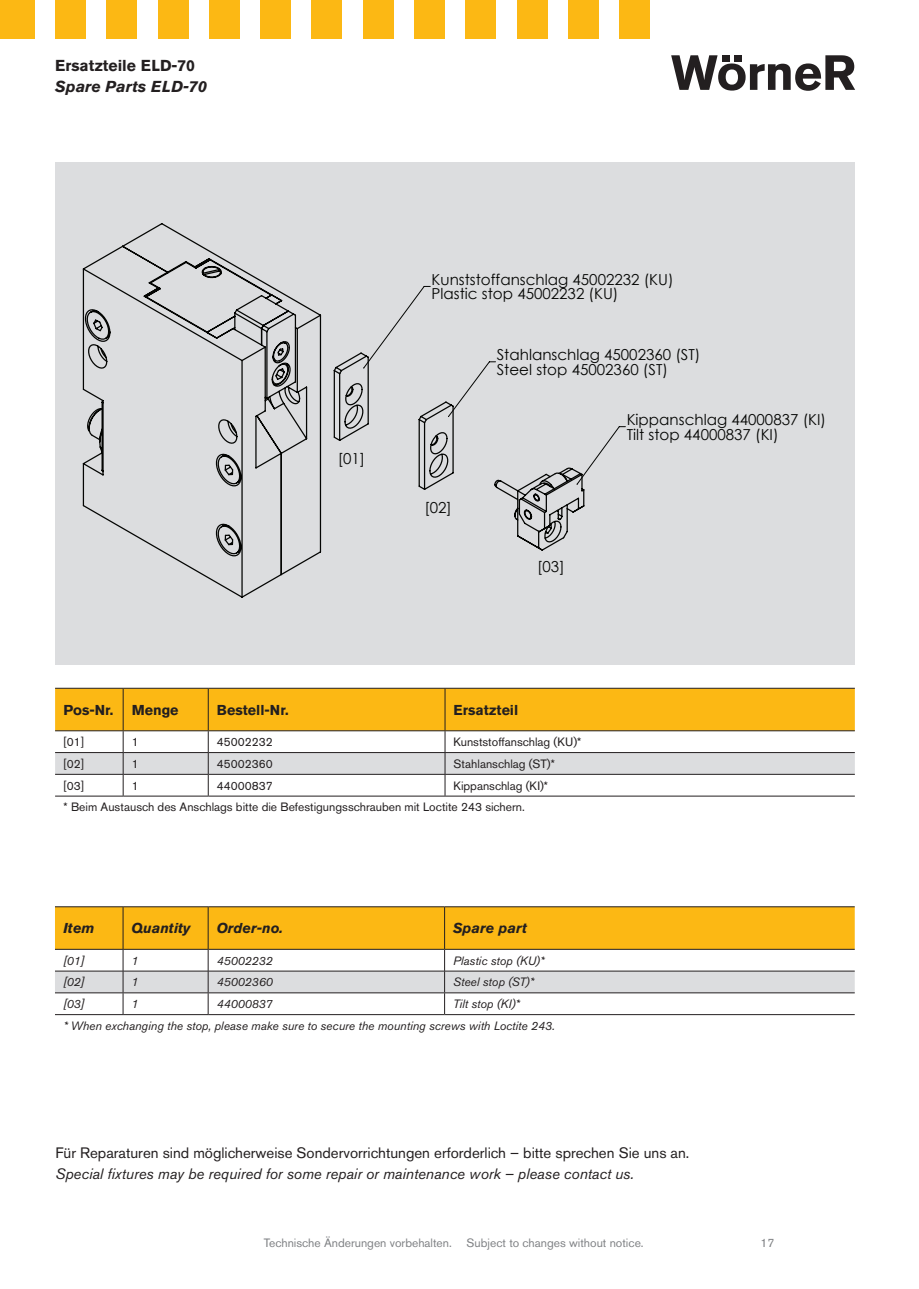
<style>
.page{position:relative;width:919px;height:1289px;background:#fff}
.page>*{position:absolute;margin:0;border:0;box-sizing:border-box;transform-origin:0 0}
.t1{font:700 15.75px "Akzidenz Grotesk BE";color:#231f20}
.t2{font:italic 700 15.75px "Akzidenz Grotesk BE";color:#231f20}
.t3{font:15.15px/14.7px "Century Gothic";color:#040503}
.t4{font:15px "Akzidenz Grotesk BE";color:#231f20}
.t5{font:italic 15px "Akzidenz Grotesk BE";color:#231f20}
.t6{font:700 14.25px "Akzidenz Grotesk BE";color:#231f20}
.t7{font:italic 700 14.25px "Akzidenz Grotesk BE";color:#231f20}
.t8{font:12px/21.8px "Akzidenz Grotesk BE";color:#231f20}
.t9{font:italic 12px/21.8px "Akzidenz Grotesk BE";color:#231f20}
.t10{font:12px "Akzidenz Grotesk BE";color:#808285}
</style>
<div class="page">
<svg style="left:671px;top:55px;width:184px;height:36px"></svg>
<div style="left:0;top:0;width:34px;height:38px;background:#fcb814"></div>
<div style="left:55px;top:0;width:30px;height:38px;background:#fcb814"></div>
<div style="left:107px;top:0;width:30px;height:38px;background:#fcb814"></div>
<div style="left:158px;top:0;width:30px;height:38px;background:#fcb814"></div>
<div style="left:209px;top:0;width:30px;height:38px;background:#fcb814"></div>
<div style="left:260px;top:0;width:31px;height:38px;background:#fcb814"></div>
<div style="left:312px;top:0;width:30px;height:38px;background:#fcb814"></div>
<div style="left:363px;top:0;width:30px;height:38px;background:#fcb814"></div>
<div style="left:414px;top:0;width:30px;height:38px;background:#fcb814"></div>
<div style="left:466px;top:0;width:30px;height:38px;background:#fcb814"></div>
<div style="left:517px;top:0;width:30px;height:38px;background:#fcb814"></div>
<div style="left:568px;top:0;width:30px;height:38px;background:#fcb814"></div>
<div style="left:619px;top:0;width:31px;height:38px;background:#fcb814"></div>
<div style="left:55px;top:162px;width:800px;height:502px;background:#dcdddf"></div>
<svg style="left:82px;top:223px;width:503px;height:375px"></svg>
<hr style="left:55px;top:795px;width:68px;height:1px;background:#231f20">
<hr style="left:123px;top:795px;width:85px;height:1px;background:#231f20">
<hr style="left:208px;top:795px;width:237px;height:1px;background:#231f20">
<svg style="left:55px;top:688px;width:799px;height:107px"></svg>
<hr style="left:445px;top:795px;width:409px;height:1px;background:#231f20">
<hr style="left:55px;top:1014px;width:68px;height:1px;background:#231f20">
<hr style="left:123px;top:1014px;width:85px;height:1px;background:#231f20">
<hr style="left:208px;top:1014px;width:236px;height:1px;background:#231f20">
<svg style="left:55px;top:906px;width:799px;height:108px"></svg>
<hr style="left:444px;top:1014px;width:410px;height:1px;background:#231f20">
<hr style="left:444px;top:970px;width:410px;height:1px;background:#231f20">
<h1 class="t1" style="left:55px;top:57px;width:141px">Ersatzteile ELD-70</h1>
<h1 class="t2" style="left:55px;top:77px;width:153px">Spare Parts ELD-70</h1>
<p class="t3" style="left:338px;top:451px;width:29px">[01]</p>
<p class="t3" style="left:431px;top:271px;width:243px">Kunststoffanschlag 45002232 (KU)<br>Plastic stop 45002232 (KU)</p>
<p class="t3" style="left:424px;top:499px;width:29px">[02]</p>
<p class="t3" style="left:496px;top:347px;width:205px">Stahlanschlag 45002360 (ST)<br>Steel stop 45002360 (ST)</p>
<p class="t3" style="left:626px;top:412px;width:201px">Kippanschlag 44000837 (KI)<br>Tilt stop 44000837 (KI)</p>
<p class="t3" style="left:537px;top:559px;width:29px">[03]</p>
<p class="t6" style="left:64px;top:701px;width:51px">Pos-Nr.</p>
<p class="t6" style="left:132px;top:701px;width:48px">Menge</p>
<p class="t6" style="left:217px;top:701px;width:73px">Bestell-Nr.</p>
<p class="t6" style="left:453px;top:701px;width:66px">Ersatzteil</p>
<p class="t8" style="left:64px;top:731px;width:22px">[01]</p>
<p class="t8" style="left:132px;top:731px;width:8px">1</p>
<p class="t8" style="left:217px;top:731px;width:57px">45002232</p>
<p class="t8" style="left:453px;top:731px;width:129px">Kunststoffanschlag (KU)*</p>
<p class="t8" style="left:64px;top:752px;width:22px">[02]</p>
<p class="t8" style="left:132px;top:752px;width:8px">1</p>
<p class="t8" style="left:217px;top:752px;width:57px">45002360</p>
<p class="t8" style="left:453px;top:752px;width:103px">Stahlanschlag (ST)*</p>
<p class="t8" style="left:64px;top:774px;width:22px">[03]</p>
<p class="t8" style="left:132px;top:774px;width:8px">1</p>
<p class="t8" style="left:217px;top:774px;width:57px">44000837</p>
<p class="t8" style="left:64px;top:774px;width:486px;text-indent:390px">Kippanschlag (KI)* * Beim Austausch des Anschlags bitte die Befestigungsschrauben mit Loctite 243 sichern.</p>
<p class="t7" style="left:63px;top:919px;width:33px">Item</p>
<p class="t7" style="left:131px;top:919px;width:60px">Quantity</p>
<p class="t7" style="left:217px;top:919px;width:68px">Order-no.</p>
<p class="t7" style="left:453px;top:919px;width:75px">Spare part</p>
<p class="t9" style="left:63px;top:949px;width:22px">[01]</p>
<p class="t9" style="left:131px;top:949px;width:8px">1</p>
<p class="t9" style="left:217px;top:949px;width:57px">45002232</p>
<p class="t9" style="left:453px;top:949px;width:93px">Plastic stop (KU)*</p>
<p class="t9" style="left:63px;top:971px;width:22px">[02]</p>
<p class="t9" style="left:131px;top:971px;width:8px">1</p>
<p class="t9" style="left:217px;top:971px;width:57px">45002360</p>
<p class="t9" style="left:453px;top:971px;width:82px">Steel stop (ST)*</p>
<p class="t9" style="left:63px;top:993px;width:22px">[03]</p>
<p class="t9" style="left:131px;top:993px;width:8px">1</p>
<p class="t9" style="left:217px;top:993px;width:57px">44000837</p>
<p class="t9" style="left:63px;top:993px;width:493px;text-indent:389px">Tilt stop (KI)*<br>* When exchanging the stop, please make sure to secure the mounting screws with Loctite 243.</p>
<p class="t4" style="left:55px;top:1144px;width:635px">Für Reparaturen sind möglicherweise Sondervorrichtungen erforderlich – bitte sprechen Sie uns an.</p>
<p class="t5" style="left:55px;top:1165px;width:580px">Special fixtures may be required for some repair or maintenance work – please contact us.</p>
<p class="t10" style="left:264px;top:1235px;width:381px">Technische Änderungen vorbehalten. Subject to changes without notice.</p>
<p class="t10" style="left:760px;top:1235px;width:15px">17</p>
</div>
